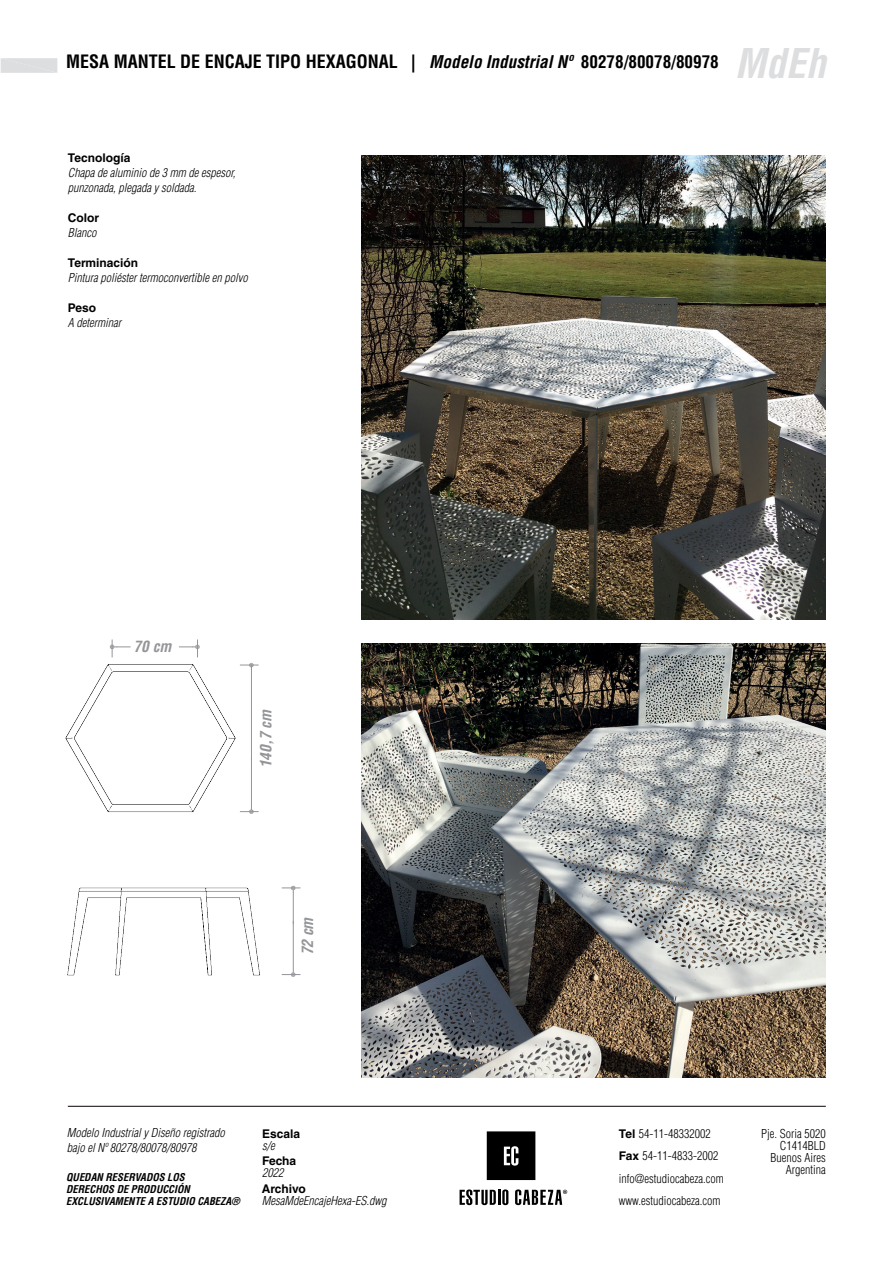
<style>
.page{position:relative;width:893px;height:1263px;background:#fff}
.page>*{position:absolute;margin:0;border:0;box-sizing:border-box;transform-origin:0 0}
.t1{font:italic 700 condensed 39.9px "Helvetica LT Std";color:#dddee0}
.t2{font:700 condensed 18px "Helvetica LT Std";color:#000001}
.t3{font:italic 700 condensed 15.3px "Helvetica LT Std";color:#939598}
.t4{font:italic 300 condensed 12px/15px "Helvetica LT Std";color:#000001}
.t5{font:300 condensed 12px/12px "Helvetica LT Std";color:#000001;text-align:right}
.t6{font:700 12px "Helvetica LT Std";color:#000001}
.t7{font:italic 700 condensed 10.5px/12px "Helvetica LT Std";color:#000001}
.s1{font-style:italic;font-size:17.1px}
.s2{font-size:17.1px}
.s3{font-weight:700;font-stretch:normal}
</style>
<div class="page">
<svg style="left:110px;top:640px;width:20px;height:17px"></svg>
<svg style="left:179px;top:640px;width:21px;height:17px"></svg>
<hr style="left:68px;top:1106px;width:758px;height:1px;background:#231f20">
<img style="left:65px;top:657px;width:194px;height:155px">
<img style="left:67px;top:887px;width:215px;height:89px">
<img style="left:361px;top:644px;width:465px;height:433px">
<img style="left:361px;top:156px;width:465px;height:463px">
<svg style="left:1px;top:58px;width:56px;height:15px"></svg>
<hr style="left:251px;top:665px;width:1px;height:145px;background:#939598">
<svg style="left:240px;top:809px;width:18px;height:5px"></svg>
<svg style="left:240px;top:663px;width:18px;height:7px"></svg>
<hr style="left:293px;top:893px;width:1px;height:79px;background:#939598">
<svg style="left:282px;top:972px;width:18px;height:5px"></svg>
<svg style="left:282px;top:886px;width:18px;height:7px"></svg>
<svg style="left:487px;top:1131px;width:48px;height:49px;background:#141415"></svg>
<svg style="left:460px;top:1189px;width:48px;height:16px"></svg>
<svg style="left:515px;top:1189px;width:52px;height:16px"></svg>
<h2 class="t2" style="left:66px;top:50px;width:654px">MESA MANTEL DE ENCAJE TIPO HEXAGONAL | <span class="s1">Modelo Industrial Nº</span> <span class="s2">80278/80078/80978</span></h2>
<h1 class="t1" style="left:735px;top:38px;width:92px">MdEh</h1>
<p class="t6" style="left:68px;top:150px;width:64px">Tecnología</p>
<p class="t4" style="left:68px;top:165px;width:169px">Chapa de aluminio de 3 mm de espesor, punzonada, plegada y soldada.</p>
<p class="t6" style="left:68px;top:210px;width:33px">Color</p>
<p class="t4" style="left:68px;top:225px;width:30px">Blanco</p>
<p class="t6" style="left:68px;top:255px;width:72px">Terminación</p>
<p class="t4" style="left:68px;top:270px;width:181px">Pintura poliéster termoconvertible en polvo</p>
<p class="t6" style="left:68px;top:300px;width:30px">Peso</p>
<p class="t4" style="left:68px;top:315px;width:55px">A determinar</p>
<p class="t3" style="left:134px;top:636px;width:39px">70 cm</p>
<p class="t3" style="left:256px;top:768px;width:60px;rotate:-90deg">140,7 cm</p>
<p class="t3" style="left:298px;top:955px;width:40px;rotate:-90deg">72 cm</p>
<p class="t4" style="left:67px;top:1126px;width:159px">Modelo Industrial y Diseño registrado bajo el Nº 80278/80078/80978</p>
<p class="t5" style="left:761px;top:1127px;width:66px">Pje. Soria 5020<br>C1414BLD<br>Buenos Aires<br>Argentina</p>
<p class="t5" style="left:619px;top:1122px;width:106px;line-height:22.5px;text-align:left"><span class="s3">Tel</span> 54-11-48332002<br><span class="s3">Fax</span> 54-11-4833-2002 info@estudiocabeza.com www.estudiocabeza.com</p>
<p class="t6" style="left:262px;top:1126px;width:40px">Escala</p>
<p class="t4" style="left:262px;top:1138px;width:14px">s/e</p>
<p class="t6" style="left:262px;top:1153px;width:36px">Fecha</p>
<p class="t4" style="left:262px;top:1165px;width:23px">2022</p>
<p class="t7" style="left:66px;top:1171px;width:175px">QUEDAN RESERVADOS LOS<br>DERECHOS DE PRODUCCIÓN<br>EXCLUSIVAMENTE A ESTUDIO CABEZA®</p>
<p class="t6" style="left:262px;top:1181px;width:45px">Archivo</p>
<p class="t4" style="left:262px;top:1193px;width:126px">MesaMdeEncajeHexa-ES.dwg</p>
</div>
